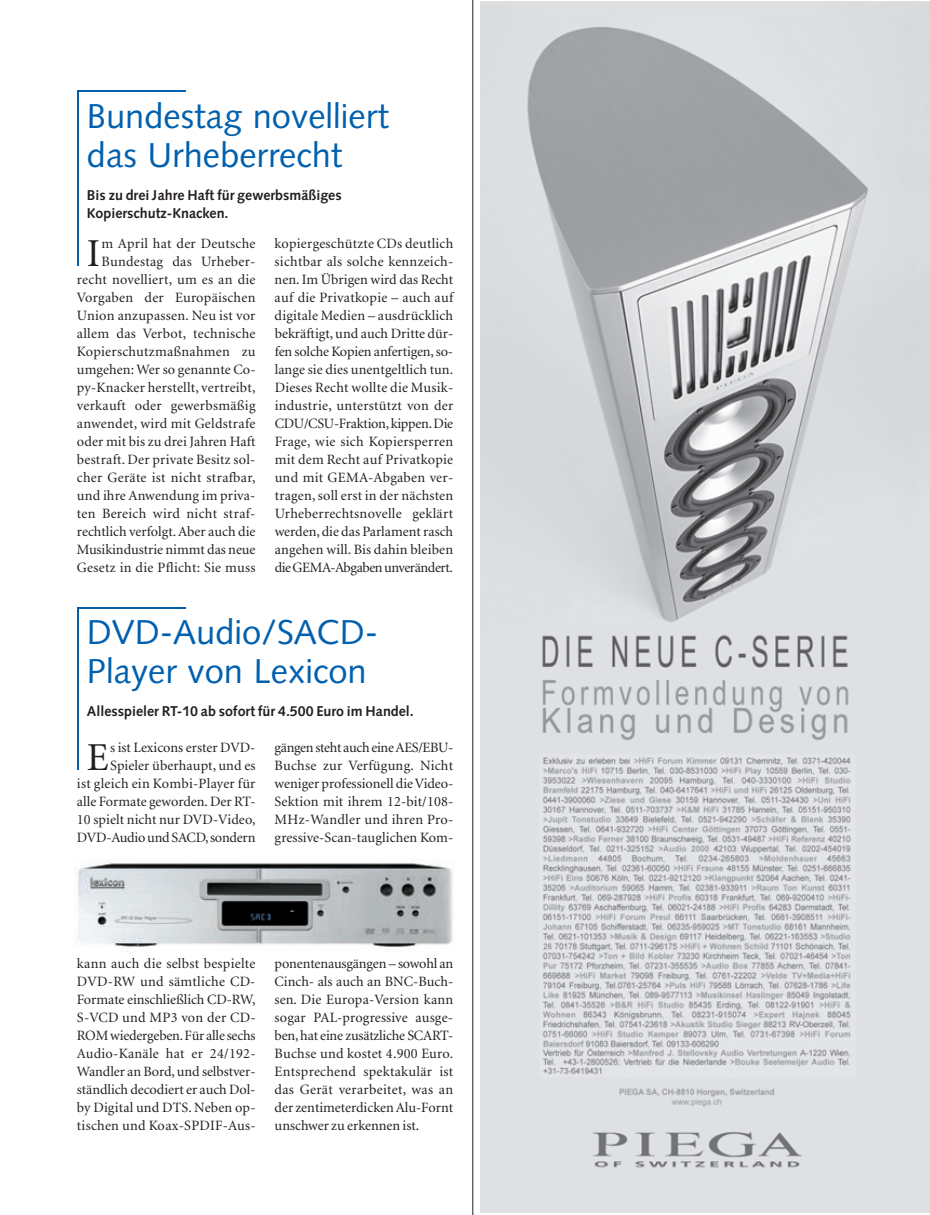
<style>
.page{position:relative;width:930px;height:1215px;background:#fff}
.page>*{position:absolute;margin:0;border:0;box-sizing:border-box;transform-origin:0 0}
.t1{font:39.6px "Minion";color:#231f20}
.t2{font:34.5px/39px "Syntax";color:#0160ae}
.t3{font:14.25px/18px "Minion";letter-spacing:.01em;color:#231f20;text-align:justify}
.t4{font:700 14.25px/18px "Syntax";color:#231f20}
</style>
<div class="page">
<hr style="left:77px;top:607px;width:108px;height:2px;background:#0160ae">
<hr style="left:77px;top:607px;width:1px;height:163px;background:#0160ae">
<hr style="left:77px;top:91px;width:108px;height:1px;background:#0160ae">
<hr style="left:77px;top:91px;width:1px;height:175px;background:#0160ae">
<img style="left:75px;top:859px;width:380px;height:90px">
<img style="left:481px;top:2px;width:449px;height:1211px">
<hr style="left:473px;top:0;width:1px;height:1215px;background:#231f20">
<h2 class="t2" style="left:87px;top:99px;width:303px">Bundestag novelliert das Urheberrecht</h2>
<p class="t4" style="left:87px;top:187px;width:256px">Bis zu drei Jahre Haft für gewerbsmäßiges<br>Kopierschutz-Knacken.</p>
<p class="t3" style="left:77px;top:236px;width:180px;text-align:right">m April hat der Deutsche<br>Bundestag das Urheber&shy;recht novelliert, um es an die<br>Vorgaben der Europäischen<br>Union anzupassen. Neu ist vor allem das Verbot, technische<br>Kopierschutzmaßnahmen zu umgehen: Wer so genannte Co&shy;py-Knacker herstellt, vertreibt, verkauft oder gewerbsmäßig anwendet, wird mit Geldstrafe oder mit bis zu drei Jahren Haft bestraft. Der private Besitz sol&shy;cher Geräte ist nicht strafbar, und ihre Anwendung im priva&shy;ten Bereich wird nicht straf&shy;rechtlich verfolgt. Aber auch die<br>Musikindustrie nimmt das neue<br>Gesetz in die Pflicht: Sie muss</p>
<p class="t3" style="left:275px;top:236px;width:180px">kopiergeschützte CDs deutlich sichtbar als solche kennzeich&shy;nen. Im Übrigen wird das Recht auf die Privatkopie – auch auf digitale Medien – ausdrücklich bekräftigt, und auch Dritte dür&shy;fen solche Kopien anfertigen, so&shy;lange sie dies unentgeltlich tun.<br>Dieses Recht wollte die Musik&shy;industrie, unterstützt von der CDU/CSU-Fraktion,kippen.Die Frage, wie sich Kopiersperren mit dem Recht auf Privatkopie und mit GEMA-Abgaben ver&shy;tragen, soll erst in der nächsten Urheberrechtsnovelle geklärt werden, die das Parlament rasch angehen will. Bis dahin bleiben die GEMA-Abgaben unverändert.</p>
<h1 class="t1" style="left:87px;top:238px;width:15px">I</h1>
<h2 class="t2" style="left:87px;top:616px;width:293px">DVD-Audio/SACD-<br>Player von Lexicon</h2>
<p class="t4" style="left:87px;top:704px;width:328px">Allesspieler RT-10 ab sofort für 4.500 Euro im Handel.</p>
<p class="t3" style="left:77px;top:740px;width:180px;text-align:right">s ist Lexicons erster DVD-<br>Spieler überhaupt, und es<br>ist gleich ein Kombi-Player für alle Formate geworden. Der RT-<br>10 spielt nicht nur DVD-Video,<br>DVD-Audio und SACD,sondern</p>
<h1 class="t1" style="left:87px;top:742px;width:23px">E</h1>
<p class="t3" style="left:275px;top:740px;width:180px">gängen steht auch eine AES/EBU-Buchse zur Verfügung. Nicht weniger professionell die Video-Sektion mit ihrem 12-bit/108- MHz-Wandler und ihren Pro&shy;gressive-Scan-tauglichen Kom-</p>
<p class="t3" style="left:77px;top:956px;width:180px">kann auch die selbst bespielte DVD-RW und sämtliche CD-Formate einschließlich CD-RW, S-VCD und MP3 von der CD-ROM wiedergeben.Für alle sechs Audio-Kanäle hat er 24/192- Wandler an Bord, und selbstver&shy;ständlich decodiert er auch Dol&shy;by Digital und DTS. Neben op&shy;tischen und Koax-SPDIF-Aus-</p>
<p class="t3" style="left:275px;top:956px;width:180px">ponentenausgängen – sowohl an Cinch- als auch an BNC-Buch&shy;sen. Die Europa-Version kann sogar PAL-progressive ausge&shy;ben, hat eine zusätzliche SCART-Buchse und kostet 4.900 Euro.<br>Entsprechend spektakulär ist das Gerät verarbeitet, was an der zentimeterdicken Alu-Fornt unschwer zu erkennen ist.</p>
</div>
